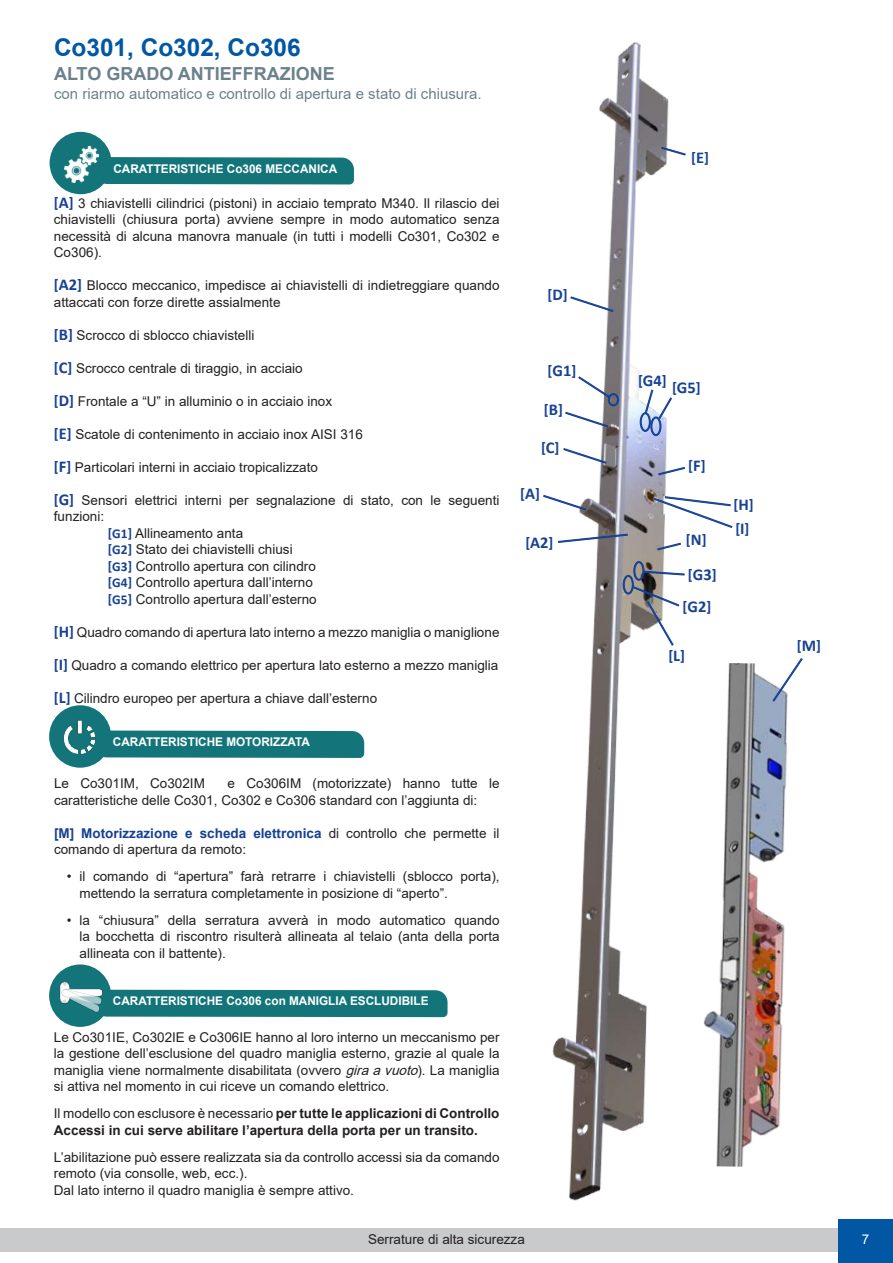
<style>
.page{position:relative;width:893px;height:1263px;background:#fff}
.page>*{position:absolute;margin:0;border:0;box-sizing:border-box;transform-origin:0 0}
.t1{font:700 24.45px "Arial";color:#0157a4}
.t2{font:700 18px "Arial";color:#6c818c}
.t3{font:700 15px "Calibri";color:#164194}
.t4{font:15px "Arial";color:#6c818c}
.t5{font:13.5px/16.5px "Arial";color:#231f20}
.t6{font:700 13.5px/16.5px "Arial";color:#231f20}
.t7{font:13.5px "Arial";color:#fff}
.t8{font:700 12px "Arial";color:#fff}
.s1{font-family:"Calibri";font-weight:700;font-size:15px;color:#164194}
.s2{font-family:"Calibri";font-weight:700;font-size:16.5px;color:#164194}
.s3{font-family:"Calibri";font-weight:700;color:#164194}
.s4{font-weight:700;color:#164194}
.s5{font-style:italic}
.s6{font-weight:400}
.s7{font-size:16.5px}
</style>
<div class="page">
<div style="left:0;top:1228px;width:838px;height:24px;background:#c9cacc"></div>
<div style="left:838px;top:1219px;width:55px;height:44px;background:#0157a4"></div>
<img style="left:552px;top:42px;width:133px;height:1159px">
<svg style="left:565px;top:412px;width:44px;height:16px"></svg>
<svg style="left:563px;top:448px;width:44px;height:16px"></svg>
<svg style="left:570px;top:296px;width:44px;height:16px"></svg>
<svg style="left:658px;top:467px;width:27px;height:8px"></svg>
<svg style="left:661px;top:147px;width:25px;height:9px"></svg>
<div style="left:104px;top:157px;width:250px;height:27px;background:#137579"></div>
<div style="left:50px;top:132px;width:62px;height:62px;background:#137579;border-radius:50%"></div>
<div style="left:100px;top:159px;width:16px;height:23px;background:#137579"></div>
<img style="left:64px;top:146px;width:34px;height:36px">
<svg style="left:543px;top:495px;width:44px;height:16px"></svg>
<img style="left:703px;top:663px;width:85px;height:504px">
<svg style="left:772px;top:658px;width:31px;height:44px"></svg>
<svg style="left:657px;top:543px;width:24px;height:7px"></svg>
<svg style="left:103px;top:730px;width:261px;height:28px;background:#1d7b7f"></svg>
<div style="left:49px;top:705px;width:62px;height:63px;background:#137579;border-radius:50%"></div>
<div style="left:100px;top:732px;width:15px;height:24px;background:#137579"></div>
<img style="left:63px;top:720px;width:33px;height:35px">
<div style="left:103px;top:990px;width:345px;height:27px;background:#137579"></div>
<div style="left:49px;top:964px;width:62px;height:63px;background:#137579;border-radius:50%"></div>
<div style="left:100px;top:991px;width:15px;height:24px;background:#137579"></div>
<img style="left:59px;top:981px;width:44px;height:32px">
<div style="left:640px;top:412px;width:11px;height:20px;border:1px solid #164194;border-radius:50%"></div>
<div style="left:641px;top:413px;width:9px;height:18px;border:1px solid #164194;border-radius:50%"></div>
<div style="left:641px;top:414px;width:8px;height:17px;border:1px solid #164194;border-radius:50%"></div>
<div style="left:651px;top:417px;width:10px;height:19px;border:1px solid #164194;border-radius:50%"></div>
<div style="left:651px;top:417px;width:10px;height:18px;border:1px solid #164194;border-radius:50%"></div>
<div style="left:652px;top:418px;width:8px;height:17px;border:1px solid #164194;border-radius:50%"></div>
<div style="left:608px;top:393px;width:11px;height:13px;border:1px solid #164194;border-radius:50%"></div>
<div style="left:609px;top:394px;width:9px;height:11px;border:1px solid #164194;border-radius:50%"></div>
<svg style="left:645px;top:389px;width:27px;height:30px"></svg>
<svg style="left:578px;top:376px;width:32px;height:22px"></svg>
<div style="left:623px;top:575px;width:11px;height:19px;border:1px solid #164194;border-radius:50%"></div>
<div style="left:624px;top:576px;width:9px;height:18px;border:1px solid #164194;border-radius:50%"></div>
<div style="left:624px;top:576px;width:8px;height:17px;border:1px solid #164194;border-radius:50%"></div>
<div style="left:634px;top:561px;width:10px;height:19px;border:1px solid #164194;border-radius:50%"></div>
<div style="left:634px;top:562px;width:10px;height:18px;border:1px solid #164194;border-radius:50%"></div>
<div style="left:635px;top:562px;width:8px;height:17px;border:1px solid #164194;border-radius:50%"></div>
<svg style="left:643px;top:571px;width:42px;height:4px"></svg>
<svg style="left:558px;top:534px;width:70px;height:9px"></svg>
<svg style="left:632px;top:586px;width:48px;height:60px"></svg>
<svg style="left:653px;top:496px;width:80px;height:32px"></svg>
<h1 class="t1" style="left:54px;top:30px;width:248px">Co301, Co302, Co306</h1>
<h2 class="t2" style="left:54px;top:61px;width:282px">ALTO GRADO ANTIEFFRAZIONE</h2>
<p class="t4" style="left:54px;top:84px;width:429px">con riarmo automatico e controllo di apertura e stato di chiusura.</p>
<p class="t8" style="left:113px;top:160px;width:225px">CARATTERISTICHE Co306 MECCANICA</p>
<p class="t5" style="left:54px;top:195px;width:447px;text-align:justify"><span class="s1">[</span><span class="s2">A</span><span class="s1">]</span> 3 chiavistelli cilindrici (pistoni) in acciaio temprato M340. Il rilascio dei chiavistelli (chiusura porta) avviene sempre in modo automatico senza necessità di alcuna manovra manuale (in tutti i modelli Co301, Co302 e Co306).</p>
<p class="t5" style="left:54px;top:277px;width:447px"><span class="s1">[</span><span class="s2">A2</span><span class="s1">]</span> Blocco meccanico, impedisce ai chiavistelli di indietreggiare quando attaccati con forze dirette assialmente</p>
<p class="t5" style="left:54px;top:327px;width:202px"><span class="s1">[</span><span class="s2">B</span><span class="s1">]</span> Scrocco di sblocco chiavistelli</p>
<p class="t5" style="left:54px;top:360px;width:250px"><span class="s1">[</span><span class="s2">C</span><span class="s1">]</span> Scrocco centrale di tiraggio, in acciaio</p>
<p class="t5" style="left:54px;top:393px;width:280px"><span class="s1">[</span><span class="s2">D</span><span class="s1">]</span> Frontale a “U” in alluminio o in acciaio inox</p>
<p class="t5" style="left:54px;top:426px;width:310px"><span class="s1">[</span><span class="s2">E</span><span class="s1">]</span> Scatole di contenimento in acciaio inox AISI 316</p>
<p class="t5" style="left:54px;top:459px;width:266px"><span class="s1">[</span><span class="s2">F</span><span class="s1">]</span> Particolari interni in acciaio tropicalizzato</p>
<p class="t5" style="left:54px;top:492px;width:447px"><span class="s1">[</span><span class="s2">G</span><span class="s1">]</span> Sensori elettrici interni per segnalazione di stato, con le seguenti</p>
<p class="t5" style="left:54px;top:508px;width:52px">funzioni:</p>
<p class="t5" style="left:108px;top:525px;width:137px"><span class="s3">[G1]</span> Allineamento anta</p>
<p class="t5" style="left:108px;top:541px;width:186px"><span class="s3">[G2]</span> Stato dei chiavistelli chiusi</p>
<p class="t5" style="left:108px;top:558px;width:210px"><span class="s3">[G3]</span> Controllo apertura con cilindro</p>
<p class="t5" style="left:108px;top:574px;width:207px"><span class="s3">[G4]</span> Controllo apertura dall’interno</p>
<p class="t5" style="left:108px;top:591px;width:210px"><span class="s3">[G5]</span> Controllo apertura dall’esterno</p>
<p class="t5" style="left:54px;top:624px;width:447px"><span class="s1">[</span><span class="s2">H</span><span class="s1">]</span> Quadro comando di apertura lato interno a mezzo maniglia o maniglione</p>
<p class="t5" style="left:54px;top:657px;width:446px"><span class="s1">[</span><span class="s2">I</span><span class="s1">]</span> Quadro a comando elettrico per apertura lato esterno a mezzo maniglia</p>
<p class="t5" style="left:54px;top:690px;width:325px"><span class="s1">[</span><span class="s2">L</span><span class="s1">]</span> Cilindro europeo per apertura a chiave dall’esterno</p>
<p class="t8" style="left:113px;top:733px;width:199px">CARATTERISTICHE MOTORIZZATA</p>
<p class="t5" style="left:54px;top:775px;width:447px;text-indent:174px">e Co306IM (motorizzate) hanno tutte le caratteristiche delle Co301, Co302 e Co306 standard con l’aggiunta di:</p>
<p class="t5" style="left:54px;top:824px;width:447px"><span class="s4">[M] Motorizzazione e scheda elettronica</span> di controllo che permette il comando di apertura da remoto:</p>
<p class="t5" style="left:80px;top:868px;width:422px;text-indent:-13px">• il comando di “apertura” farà retrarre i chiavistelli (sblocco porta), mettendo la serratura completamente in posizione di “aperto”.</p>
<p class="t5" style="left:80px;top:911px;width:422px;text-align:justify;text-indent:-13px">• la “chiusura” della serratura avverà in modo automatico quando la bocchetta di riscontro risulterà allineata al telaio (anta della porta allineata con il battente).</p>
<p class="t5" style="left:54px;top:775px;width:152px">Le Co301IM, Co302IM</p>
<p class="t8" style="left:113px;top:992px;width:317px">CARATTERISTICHE Co306 con MANIGLIA ESCLUDIBILE</p>
<p class="t5" style="left:54px;top:1029px;width:447px;text-align:justify">Le Co301IE, Co302IE e Co306IE hanno al loro interno un meccanismo per la gestione dell’esclusione del quadro maniglia esterno, grazie al quale la maniglia viene normalmente disabilitata (ovvero <span class="s5">giraavuoto</span>). La maniglia si attiva nel momento in cui riceve un comando elettrico.</p>
<p class="t6" style="left:54px;top:1105px;width:447px"><span class="s6">Il modello con esclusore è necessario</span> per tutte le applicazioni di Controllo<br>Accessi in cui serve abilitare l’apertura della porta per un transito.</p>
<p class="t5" style="left:54px;top:1149px;width:447px">L’abilitazione può essere realizzata sia da controllo accessi sia da comando remoto (via consolle, web, ecc.).<br>Dal lato interno il quadro maniglia è sempre attivo.</p>
<p class="t3" style="left:548px;top:285px;width:22px">[<span class="s7">D</span>]</p>
<p class="t3" style="left:548px;top:360px;width:30px">[<span class="s7">G1</span>]</p>
<p class="t3" style="left:544px;top:400px;width:20px">[<span class="s7">B</span>]</p>
<p class="t3" style="left:541px;top:437px;width:20px">[<span class="s7">C</span>]</p>
<p class="t3" style="left:520px;top:484px;width:21px">[<span class="s7">A</span>]</p>
<p class="t3" style="left:525px;top:533px;width:30px">[<span class="s7">A2</span>]</p>
<p class="t3" style="left:691px;top:148px;width:19px">[<span class="s7">E</span>]</p>
<p class="t3" style="left:638px;top:370px;width:30px">[<span class="s7">G4</span>]</p>
<p class="t3" style="left:672px;top:377px;width:30px">[<span class="s7">G5</span>]</p>
<p class="t3" style="left:688px;top:455px;width:19px">[<span class="s7">F</span>]</p>
<p class="t3" style="left:686px;top:529px;width:22px">[<span class="s7">N</span>]</p>
<p class="t3" style="left:688px;top:564px;width:30px">[<span class="s7">G3</span>]</p>
<p class="t3" style="left:683px;top:596px;width:30px">[<span class="s7">G2</span>]</p>
<p class="t3" style="left:668px;top:645px;width:18px">[<span class="s7">L</span>]</p>
<p class="t3" style="left:734px;top:494px;width:22px">[<span class="s7">H</span>]</p>
<p class="t3" style="left:735px;top:519px;width:16px">[<span class="s7">I</span>]</p>
<p class="t3" style="left:797px;top:636px;width:26px">[<span class="s7">M</span>]</p>
<p class="t5" style="left:368px;top:1231px;width:158px">Serrature di alta sicurezza</p>
<p class="t7" style="left:862px;top:1230px;width:9px">7</p>
</div>
